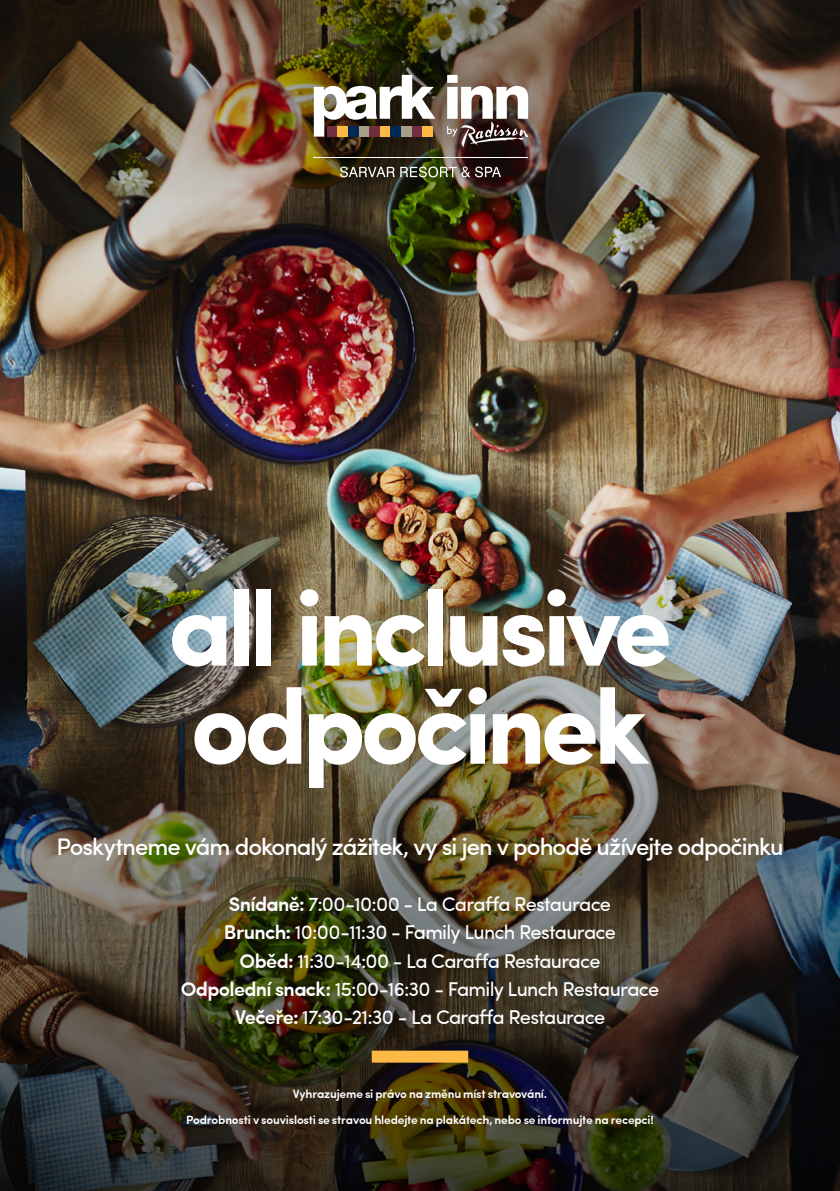
<style>
.page{position:relative;width:840px;height:1191px;background:#fff}
.page>*{position:absolute;margin:0;border:0;box-sizing:border-box;transform-origin:0 0}
.t1{font:700 106px/98px "Sofia Pro";letter-spacing:-.055em;color:#fff}
.t2{font:500 24px "Sofia Pro";letter-spacing:-.04em;color:#fff}
.t3{font:20px/28.2px "Sofia Pro";letter-spacing:-.035em;color:#fff;text-align:center}
.t4{font:600 12px/26px "Sofia Pro";letter-spacing:-.015em;color:#fff;text-align:center}
.s1{font-weight:600}
</style>
<div class="page">
<img style="left:0;top:420px;width:839px;height:53px">
<img style="left:0;top:473px;width:839px;height:718px">
<img style="left:0;top:0;width:839px;height:420px">
<div style="left:248px;top:13px;width:345px;height:229px;background:#000;opacity:.8"></div>
<img style="left:313px;top:75px;width:122px;height:62px">
<div style="left:327px;top:126px;width:10px;height:11px;background:#702e3e"></div>
<div style="left:337px;top:126px;width:11px;height:11px;background:#fdb945"></div>
<div style="left:348px;top:126px;width:10px;height:11px;background:#002856"></div>
<div style="left:358px;top:126px;width:11px;height:11px;background:#a79f88"></div>
<div style="left:369px;top:126px;width:11px;height:11px;background:#702e3e"></div>
<div style="left:380px;top:126px;width:10px;height:11px;background:#fdb945"></div>
<div style="left:390px;top:126px;width:11px;height:11px;background:#002856"></div>
<div style="left:401px;top:126px;width:10px;height:11px;background:#a79f88"></div>
<div style="left:411px;top:126px;width:11px;height:11px;background:#702e3e"></div>
<div style="left:422px;top:126px;width:10px;height:11px;background:#fdb945"></div>
<svg style="left:447px;top:75px;width:81px;height:72px"></svg>
<hr style="left:313px;top:157px;width:214px;height:1px;background:#fff">
<svg style="left:340px;top:166px;width:160px;height:11px;background:#6f6c5d"></svg>
<div style="left:371px;top:1050px;width:97px;height:12px;background:#fdb945"></div>
<h1 class="t1" style="left:168px;top:573px;width:505px">all inclusive odpočinek</h1>
<p class="t2" style="left:56px;top:828px;width:728px">Poskytneme vám dokonalý zážitek, vy si jen v pohodě užívejte odpočinku</p>
<p class="t3" style="left:181px;top:888px;width:480px"><span class="s1">Snídaně:</span> 7:00-10:00 - La Caraffa Restaurace<br><span class="s1">Brunch:</span> 10:00-11:30 - Family Lunch Restaurace<br><span class="s1">Oběd:</span> 11:30-14:00 - La Caraffa Restaurace<br><span class="s1">Odpolední snack:</span> 15:00-16:30 - Family Lunch Restaurace <span class="s1">Večeře:</span> 17:30-21:30 - La Caraffa Restaurace</p>
<p class="t4" style="left:186px;top:1079px;width:469px">Vyhrazujeme si právo na změnu míst stravování.<br>Podrobnosti v souvislosti se stravou hledejte na plakátech, nebo se informujte na recepci!</p>
</div>
